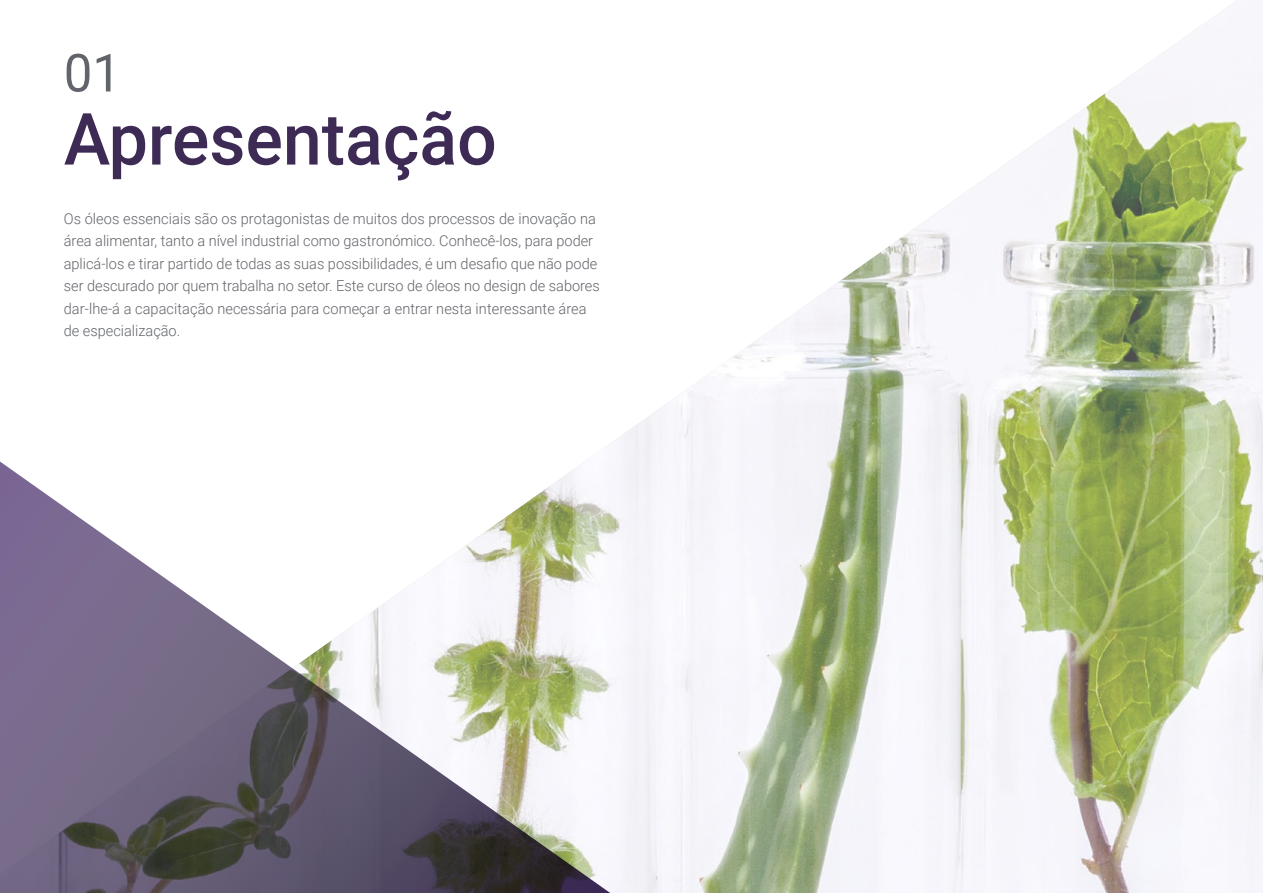
<style>
.page{position:relative;width:1263px;height:893px;background:#fff}
.page>*{position:absolute;margin:0;border:0;box-sizing:border-box;transform-origin:0 0}
.t1{font:500 72px "Roboto";color:#3d2b56}
.t2{font:52.5px "Roboto";color:#61646a}
.t3{font:300 15px/22.5px "Roboto";color:#61646a}
</style>
<div class="page">
<img style="left:607px;top:0;width:656px;height:893px">
<svg style="left:0;top:446px;width:640px;height:447px"></svg>
<h2 class="t2" style="left:64px;top:36px;width:59px">01</h2>
<h1 class="t1" style="left:64px;top:89px;width:435px">Apresentação</h1>
<p class="t3" style="left:64px;top:207px;width:538px">Os óleos essenciais são os protagonistas de muitos dos processos de inovação na área alimentar, tanto a nível industrial como gastronómico. Conhecê-los, para poder aplicá-los e tirar partido de todas as suas possibilidades, é um desafio que não pode ser descurado por quem trabalha no setor. Este curso de óleos no design de sabores dar-lhe-á a capacitação necessária para começar a entrar nesta interessante área de especialização.</p>
</div>
